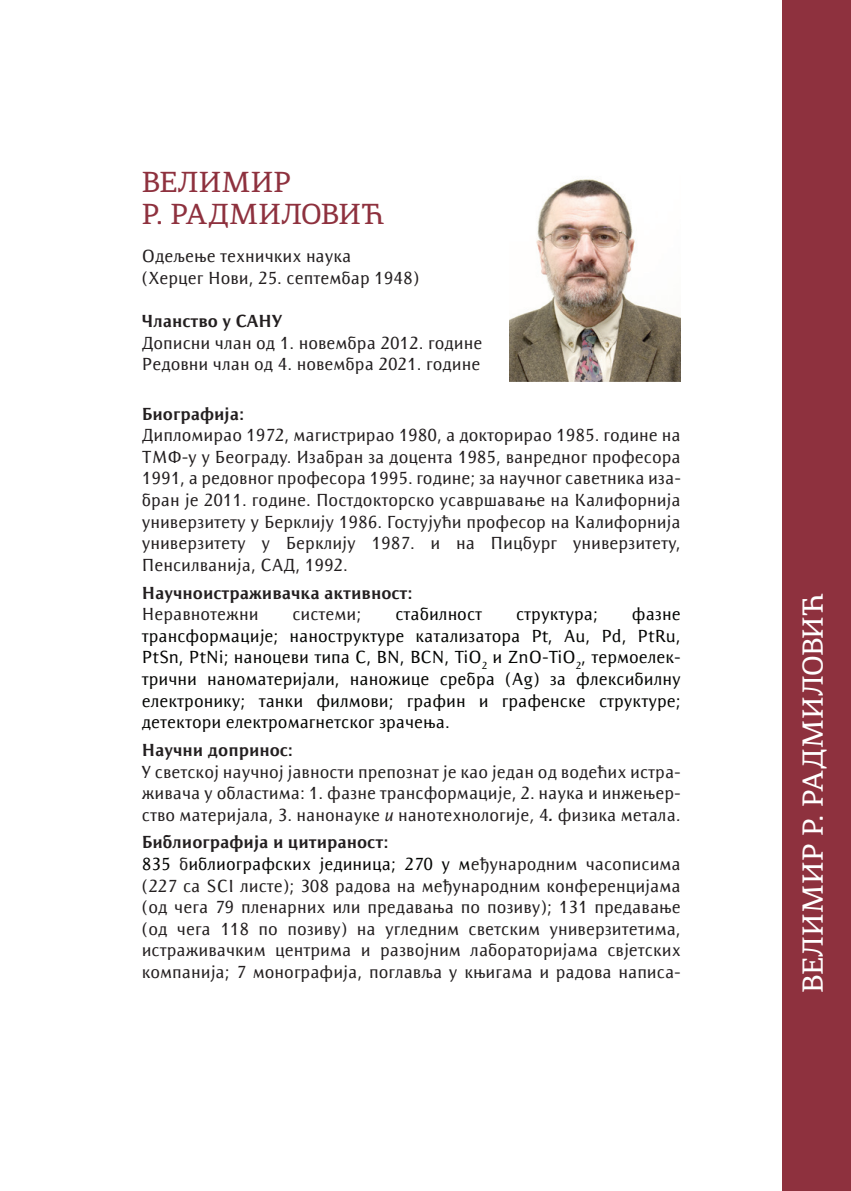
<style>
.page{position:relative;width:851px;height:1191px;background:#fff}
.page>*{position:absolute;margin:0;border:0;box-sizing:border-box;transform-origin:0 0}
.t1{font:28px/32px "Adamant BG";letter-spacing:.01em;color:#8e313e}
.t2{font:28px "Adamant BG";letter-spacing:.01em;color:#fff}
.t3{font:18px/21.6px "Resavska BG Sans";color:#231f20}
.t4{font:18px/21.6px "Resavska BG Sans";color:#040503;text-align:justify}
.t5{font:700 18px "Resavska BG Sans";color:#231f20}
.s1{font-style:italic}
.s2{font-weight:700;font-style:italic}
.s3{font-weight:700}
.s4{color:#040503}
</style>
<div class="page">
<div style="left:782px;top:0;width:68px;height:1191px;background:#8e313e"></div>
<img style="left:509px;top:179px;width:171px;height:203px">
<h1 class="t1" style="left:142px;top:166px;width:242px">ВЕЛИМИР<br>Р. РАДМИЛОВИЋ</h1>
<p class="t3" style="left:142px;top:245px;width:279px">Одељење техничких наука<br>(Херцег Нови, 25. септембар 1948)</p>
<p class="t5" style="left:142px;top:311px;width:142px">Чланство у САНУ</p>
<p class="t3" style="left:142px;top:332px;width:342px">Дописни члан од 1. новембра 2012. године<br>Редовни члан од 4. новембра 2021. године</p>
<p class="t5" style="left:142px;top:403px;width:104px">Биографија:</p>
<p class="t3" style="left:142px;top:424px;width:540px;text-align:justify">Дипломирао 1972, магистрирао 1980, а докторирао 1985. године на ТМФ-у у Београду. Изабран за доцента 1985, ванредног професора 1991, а редовног професора 1995. године; за научног саветника иза&shy;бран је 2011. године. П остдокторско усавршавање на Калифорнија универзитету у Берклију 1986. Гостујући професор на Калифорнија универзитету у Берклију 1987. и на П ицбург универзитету, Пенсилванија, САД, 1992.</p>
<p class="t5" style="left:142px;top:582px;width:272px">Научноистраживачка активност:</p>
<p class="t3" style="left:142px;top:603px;width:118px">Неравнотежни</p>
<p class="t3" style="left:292px;top:603px;width:71px">системи;</p>
<p class="t4" style="left:395px;top:603px;width:88px">стабилност</p>
<p class="t4" style="left:516px;top:603px;width:83px">структура;</p>
<p class="t4" style="left:142px;top:603px;width:540px;text-indent:490px">фазне трансформације; наноструктуре катализатора Pt, Au, Pd, PtRu, PtSn, PtNi; наноцеви типа C, BN, BCN, TiO<sub>2</sub> и ZnO-TiO<sub>2</sub>, термоелек&shy;трични наноматеријали, наножице сребра (Ag) за флексибилну електронику; танки филмови; графин и графенске структуре; детектори електромагнетског зрачења.</p>
<p class="t5" style="left:142px;top:739px;width:153px">Научни допринос:</p>
<p class="t3" style="left:142px;top:760px;width:540px;text-align:justify">У светској научној јавности препознат је као један од водећих истра&shy;живача у областима: 1. фазне трансформације, 2. наука и инжењер&shy;ство материјала, 3. нанонауке <span class="s1">и</span> нанотехнологије<span class="s1">,</span> 4<span class="s2">.</span> физика метала<span class="s1">.</span></p>
<p class="t3" style="left:142px;top:831px;width:540px"><span class="s3">Библиографија и цитираност:<br></span><span class="s4">835</span> б<span class="s4">иблиографских јединица; 270 у м</span>еђународним часописима (227 са SCI листе); 308 радова на међународним конференцијама (од чега 79 пленарних или предавања по позиву); 131 предавање (од чега 118 по позиву) на угледним светским универзитетима, истраживачким центрима и развојним лабораторијама свјетских компанија; 7 монографија, поглавља у књигама и радова написа-</p>
<h1 class="t2" style="left:796px;top:992px;width:399px;rotate:-90deg">ВЕЛИМИР Р. РАДМИЛОВИЋ</h1>
</div>
